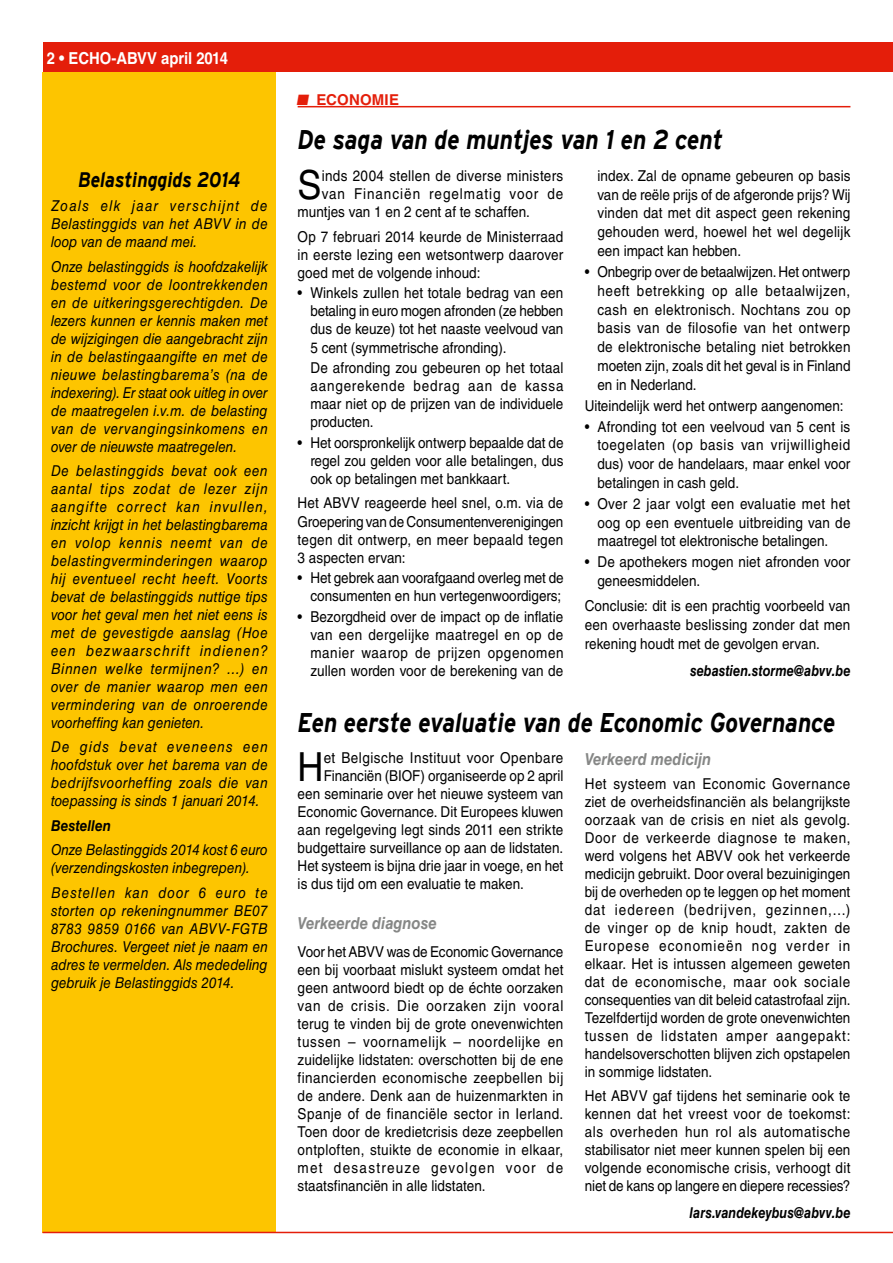
<style>
.page{position:relative;width:893px;height:1263px;background:#fff}
.page>*{position:absolute;margin:0;border:0;box-sizing:border-box;transform-origin:0 0}
.t1{font:40.05px "Helvetica LT Std";color:#000;scale:.9 1}
.t2{font:italic 700 27px "Interstate";color:#000;scale:.85 1}
.t3{font:italic 700 21px "Interstate";color:#000;scale:.85 1}
.t4{font:italic 700 16.5px "Helvetica LT Std";color:#868786;scale:.9 1}
.t5{font:700 16.5px "Helvetica LT Std";color:#fff;scale:.9 1}
.t6{font:15px/18px "Helvetica LT Std";color:#000;text-align:justify;scale:.9 1}
.t7{font:italic 15px/18px "Helvetica LT Std";color:#000;text-align:justify;scale:.9 1}
.t8{font:italic 700 15px "Helvetica LT Std";letter-spacing:.005em;color:#000;scale:.85 1}
.t9{font:15px "Helvetica LT Std";letter-spacing:.025em;color:#000;scale:.9 1}
.t10{font:15px "Helvetica LT Std";letter-spacing:.035em;color:#000;scale:.9 1}
.t11{font:15px "Helvetica LT Std";letter-spacing:.07em;color:#000;scale:.9 1}
.t12{font:italic 700 15px "Helvetica LT Std";letter-spacing:.005em;color:#000;scale:.9 1}
.t13{font:700 15px "Helvetica LT Std";letter-spacing:.01em;color:#e41e0a}
</style>
<div class="page">
<div style="left:43px;top:43px;width:850px;height:29px;background:#e41e0a"></div>
<div style="left:43px;top:72px;width:233px;height:1161px;background:#fdc500"></div>
<hr style="left:43px;top:1232px;width:850px;height:1px;background:#e41e0a">
<hr style="left:298px;top:106px;width:552px;height:1px;background:#e41e0a">
<p class="t5" style="left:47px;top:48px;width:203px">2 • ECHO-ABVV april 2014</p>
<h3 class="t3" style="left:78px;top:168px;width:192px">Belastinggids 2014</h3>
<p class="t7" style="left:51px;top:197px;width:242px">Zoals elk jaar verschijnt de Belastinggids van het ABVV in de loop van de maand mei.</p>
<p class="t7" style="left:51px;top:257px;width:242px">Onze belastinggids is hoofdzakelijk bestemd voor de loontrekkenden en de uitkeringsgerechtigden. De lezers kunnen er kennis maken met de wijzigingen die aangebracht zijn in de belastingaangifte en met de nieuwe belastingbarema’s (na de indexering). Er staat ook uitleg in over de maatregelen i.v.m. de belasting van de vervangingsinkomens en over de nieuwste maatregelen.</p>
<p class="t7" style="left:51px;top:462px;width:242px">De belastinggids bevat ook een aantal tips zodat de lezer zijn aangifte correct kan invullen, inzicht krijgt in het belastingbarema en volop kennis neemt van de belastingverminderingen waarop hij eventueel recht heeft. Voorts bevat de belastinggids nuttige tips voor het geval men het niet eens is met de gevestigde aanslag (Hoe een bezwaarschrift indienen?<br>Binnen welke termijnen? ...) en over de manier waarop men een vermindering van de onroerende voorheffing kan genieten.</p>
<p class="t7" style="left:51px;top:738px;width:242px">De gids bevat eveneens een hoofdstuk over het barema van de bedrijfsvoorheffing zoals die van toepassing is sinds 1 januari 2014.</p>
<p class="t12" style="left:51px;top:816px;width:68px">Bestellen</p>
<p class="t7" style="left:51px;top:841px;width:242px">Onze Belastinggids 2014 kost 6 euro (verzendingskosten inbegrepen).</p>
<p class="t7" style="left:51px;top:883px;width:242px">Bestellen kan door 6 euro te storten op rekeningnummer BE07<br>8783 9859 0166 van ABVV-FGTB Brochures. Vergeet niet je naam en adres te vermelden. Als mededeling gebruik je Belastinggids 2014.</p>
<p class="t13" style="left:297px;top:90px;width:104px">■ ECONOMIE</p>
<h2 class="t2" style="left:298px;top:125px;width:502px">De saga van de muntjes van 1 en 2 cent</h2>
<h1 class="t1" style="left:298px;top:162px;width:28px">S</h1>
<p class="t9" style="left:322px;top:167px;width:270px">inds 2004 stellen de diverse ministers</p>
<p class="t6" style="left:597px;top:166px;width:283px;line-height:18.8px">index. Zal de opname gebeuren op basis van de reële prijs of de afgeronde prijs? Wij vinden dat met dit aspect geen rekening gehouden werd, hoewel het wel degelijk een impact kan hebben.</p>
<p class="t6" style="left:597px;top:262px;width:283px;line-height:18.8px;text-indent:-13px">• Onbegrip over de betaalwijzen. Het ontwerp heeft betrekking op alle betaalwijzen, cash en elektronisch. Nochtans zou op basis van de filosofie van het ontwerp de elektronische betaling niet betrokken moeten zijn, zoals dit het geval is in Finland en in Nederland.</p>
<p class="t6" style="left:585px;top:396px;width:289px">Uiteindelijk werd het ontwerp aangenomen:</p>
<p class="t6" style="left:597px;top:417px;width:283px;line-height:18.8px;text-indent:-13px">• Afronding tot een veelvoud van 5 cent is toegelaten (op basis van vrijwilligheid dus) voor de handelaars, maar enkel voor betalingen in cash geld.</p>
<p class="t6" style="left:597px;top:494px;width:283px;line-height:18.8px;text-indent:-13px">• Over 2 jaar volgt een evaluatie met het oog op een eventuele uitbreiding van de maatregel tot elektronische betalingen.</p>
<p class="t6" style="left:597px;top:553px;width:283px;line-height:18.8px;text-indent:-13px">• De apothekers mogen niet afronden voor geneesmiddelen.</p>
<p class="t6" style="left:585px;top:597px;width:297px;line-height:18.8px">Conclusie: dit is een prachtig voorbeeld van een overhaaste beslissing zonder dat men rekening houdt met de gevolgen ervan.</p>
<p class="t8" style="left:690px;top:662px;width:190px">sebastien.storme@abvv.be</p>
<h2 class="t2" style="left:298px;top:707px;width:634px">Een eerste evaluatie van de Economic Governance</h2>
<h1 class="t1" style="left:298px;top:744px;width:30px">H</h1>
<p class="t10" style="left:324px;top:749px;width:268px">et Belgische Instituut voor Openbare</p>
<p class="t11" style="left:322px;top:185px;width:270px">van Financiën regelmatig voor de</p>
<p class="t6" style="left:298px;top:203px;width:260px">muntjes van 1 en 2 cent af te schaffen.</p>
<p class="t6" style="left:298px;top:227px;width:297px">Op 7 februari 2014 keurde de Ministerraad in eerste lezing een wetsontwerp daarover goed met de volgende inhoud:</p>
<p class="t6" style="left:310px;top:284px;width:283px;text-indent:-13px">• Winkels zullen het totale bedrag van een betaling in euro mogen afronden (ze hebben dus de keuze) tot het naaste veelvoud van 5 cent (symmetrische afronding).</p>
<p class="t6" style="left:310px;top:358px;width:283px">De afronding zou gebeuren op het totaal aangerekende bedrag aan de kassa maar niet op de prijzen van de individuele producten.</p>
<p class="t6" style="left:310px;top:433px;width:283px;text-indent:-13px">• Het oorspronkelijk ontwerp bepaalde dat de regel zou gelden voor alle betalingen, dus ook op betalingen met bankkaart.</p>
<p class="t6" style="left:298px;top:494px;width:297px">Het ABVV reageerde heel snel, o.m. via de Groepering van de Consumentenverenigingen tegen dit ontwerp, en meer bepaald tegen 3 aspecten ervan:</p>
<p class="t6" style="left:298px;top:569px;width:297px;text-align:right">• Het gebrek aan voorafgaand overleg met de consumenten en hun vertegenwoordigers;</p>
<p class="t6" style="left:310px;top:607px;width:283px;text-indent:-13px">• Bezorgdheid over de impact op de inflatie van een dergelijke maatregel en op de manier waarop de prijzen opgenomen zullen worden voor de berekening van de</p>
<p class="t4" style="left:585px;top:749px;width:142px">Verkeerd medicijn</p>
<p class="t6" style="left:585px;top:775px;width:297px">Het systeem van Economic Governance ziet de overheidsfinanciën als belangrijkste oorzaak van de crisis en niet als gevolg.<br>Door de verkeerde diagnose te maken, werd volgens het ABVV ook het verkeerde medicijn gebruikt. Door overal bezuinigingen bij de overheden op te leggen op het moment dat iedereen (bedrijven, gezinnen,…) de vinger op de knip houdt, zakten de Europese economieën nog verder in elkaar. Het is intussen algemeen geweten dat de economische, maar ook sociale consequenties van dit beleid catastrofaal zijn.<br>Tezelfdertijd worden de grote onevenwichten tussen de lidstaten amper aangepakt: handelsoverschotten blijven zich opstapelen in sommige lidstaten.</p>
<p class="t6" style="left:585px;top:1087px;width:297px">Het ABVV gaf tijdens het seminarie ook te kennen dat het vreest voor de toekomst: als overheden hun rol als automatische stabilisator niet meer kunnen spelen bij een volgende economische crisis, verhoogt dit niet de kans op langere en diepere recessies?</p>
<p class="t8" style="left:690px;top:1203px;width:191px">lars.vandekeybus@abvv.be</p>
<p class="t6" style="left:324px;top:767px;width:268px">Financiën (BIOF) organiseerde op 2 april</p>
<p class="t6" style="left:298px;top:785px;width:297px">een seminarie over het nieuwe systeem van</p>
<p class="t6" style="left:298px;top:803px;width:297px">Economic Governance. Dit Europees kluwen</p>
<p class="t6" style="left:298px;top:821px;width:297px">aan regelgeving legt sinds 2011 een strikte</p>
<p class="t6" style="left:298px;top:839px;width:297px">budgettaire surveillance op aan de lidstaten.</p>
<p class="t6" style="left:298px;top:857px;width:297px">Het systeem is bijna drie jaar in voege, en het</p>
<p class="t6" style="left:298px;top:875px;width:253px">is dus tijd om een evaluatie te maken.</p>
<p class="t4" style="left:298px;top:913px;width:156px">Verkeerde diagnose</p>
<p class="t6" style="left:298px;top:943px;width:297px">Voor het ABVV was de Economic Governance een bij voorbaat mislukt systeem omdat het geen antwoord biedt op de échte oorzaken van de crisis. Die oorzaken zijn vooral terug te vinden bij de grote onevenwichten tussen – voornamelijk – noordelijke en zuidelijke lidstaten: overschotten bij de ene financierden economische zeepbellen bij de andere. Denk aan de huizenmarkten in Spanje of de financiële sector in Ierland.<br>Toen door de kredietcrisis deze zeepbellen ontploften, stuikte de economie in elkaar, met desastreuze gevolgen voor de staatsfinanciën in alle lidstaten.</p>
</div>
